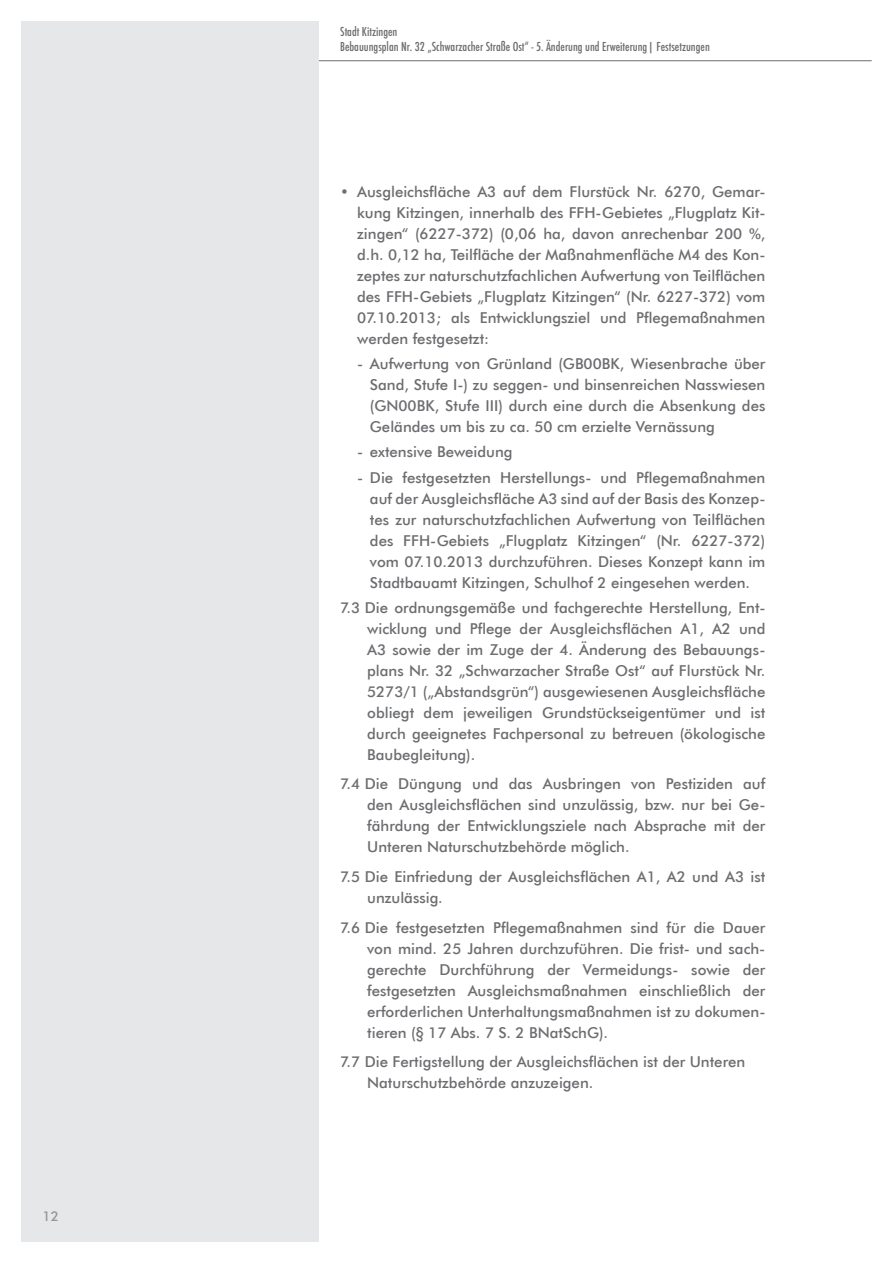
<style>
.page{position:relative;width:893px;height:1263px;background:#fff}
.page>*{position:absolute;margin:0;border:0;box-sizing:border-box;transform-origin:0 0}
.t1{font:500 15px/21px "Futura BT";color:#6c6d70;text-align:justify}
.t2{font:500 13.5px "Futura BT";color:#939598}
.t3{font:500 condensed 12px/14.4px "Futura";color:#6c6d70}
</style>
<div class="page">
<div style="left:21px;top:21px;width:298px;height:1221px;background:#e6e7e9"></div>
<hr style="left:319px;top:60px;width:553px;height:1px;background:#6c6d70">
<p class="t2" style="left:43px;top:1207px;width:18px">12</p>
<p class="t3" style="left:340px;top:25px;width:371px">Stadt Kitzingen<br>Bebauungsplan Nr. 32 „Schwarzacher Straße Ost“ - 5. Änderung und Erweiterung| Festsetzungen</p>
<p class="t1" style="left:357px;top:181px;width:410px;text-indent:-17px">• Ausgleichsfläche A3 auf dem Flurstück Nr. 6270, Gemar&shy;kung Kitzingen, innerhalb des FFH-Gebietes „Flugplatz Kit&shy;zingen“ (6227-372) (0,06 ha, davon anrechenbar 200 %, d.h. 0,12 ha, Teilfläche der Maßnahmenfläche M4 des Kon&shy;zeptes zur naturschutzfachlichen Aufwertung von Teilflächen des FFH-Gebiets „Flugplatz Kitzingen“ (Nr. 6227-372) vom 07.10.2013; als Entwicklungsziel und Pflegemaßnahmen werden festgesetzt:</p>
<p class="t1" style="left:370px;top:353px;width:397px;text-indent:-13px">- Aufwertung von Grünland (GB00BK, Wiesenbrache über Sand, Stufe I-) zu seggen- und binsenreichen Nasswiesen (GN00BK, Stufe III) durch eine durch die Absenkung des Geländes um bis zu ca. 50 cm erzielte Vernässung</p>
<p class="t1" style="left:357px;top:441px;width:157px">- extensive Beweidung</p>
<p class="t1" style="left:370px;top:467px;width:397px;text-indent:-13px">- Die festgesetzten Herstellungs- und Pflegemaßnahmen auf der Ausgleichsfläche A3 sind auf der Basis des Konzep&shy;tes zur naturschutzfachlichen Aufwertung von Teilflächen des FFH-Gebiets „Flugplatz Kitzingen“ (Nr. 6227-372) vom 07.10.2013 durchzuführen. Dieses Konzept kann im Stadtbauamt Kitzingen, Schulhof 2 eingesehen werden.</p>
<p class="t1" style="left:367px;top:597px;width:400px;text-indent:-27px">7.3 Die ordnungsgemäße und fachgerechte Herstellung, Ent&shy;wicklung und Pflege der Ausgleichsflächen A1, A2 und A3 sowie der im Zuge der 4. Änderung des Bebauungs&shy;plans Nr. 32 „Schwarzacher Straße Ost“ auf Flurstück Nr.<br>5273/1 („Abstandsgrün“) ausgewiesenen Ausgleichsfläche obliegt dem jeweiligen Grundstückseigentümer und ist durch geeignetes Fachpersonal zu betreuen (ökologische Baubegleitung).</p>
<p class="t1" style="left:367px;top:773px;width:400px;text-indent:-27px">7.4 Die Düngung und das Ausbringen von Pestiziden auf den Ausgleichsflächen sind unzulässig, bzw. nur bei Ge&shy;fährdung der Entwicklungsziele nach Absprache mit der Unteren Naturschutzbehörde möglich.</p>
<p class="t1" style="left:367px;top:866px;width:400px;text-indent:-27px">7.5 Die Einfriedung der Ausgleichsflächen A1, A2 und A3 ist unzulässig.</p>
<p class="t1" style="left:367px;top:916px;width:400px;text-indent:-27px">7.6 Die festgesetzten Pflegemaßnahmen sind für die Dauer von mind. 25 Jahren durchzuführen. Die frist- und sach&shy;gerechte Durchführung der Vermeidungs- sowie der festgesetzten Ausgleichsmaßnahmen einschließlich der erforderlichen Unterhaltungsmaßnahmen ist zu dokumen&shy;tieren (§ 17 Abs. 7 S. 2 BNatSchG).</p>
<p class="t1" style="left:367px;top:1051px;width:380px;text-indent:-27px">7.7 Die Fertigstellung der Ausgleichsflächen ist der Unteren<br>Naturschutzbehörde anzuzeigen.</p>
</div>
